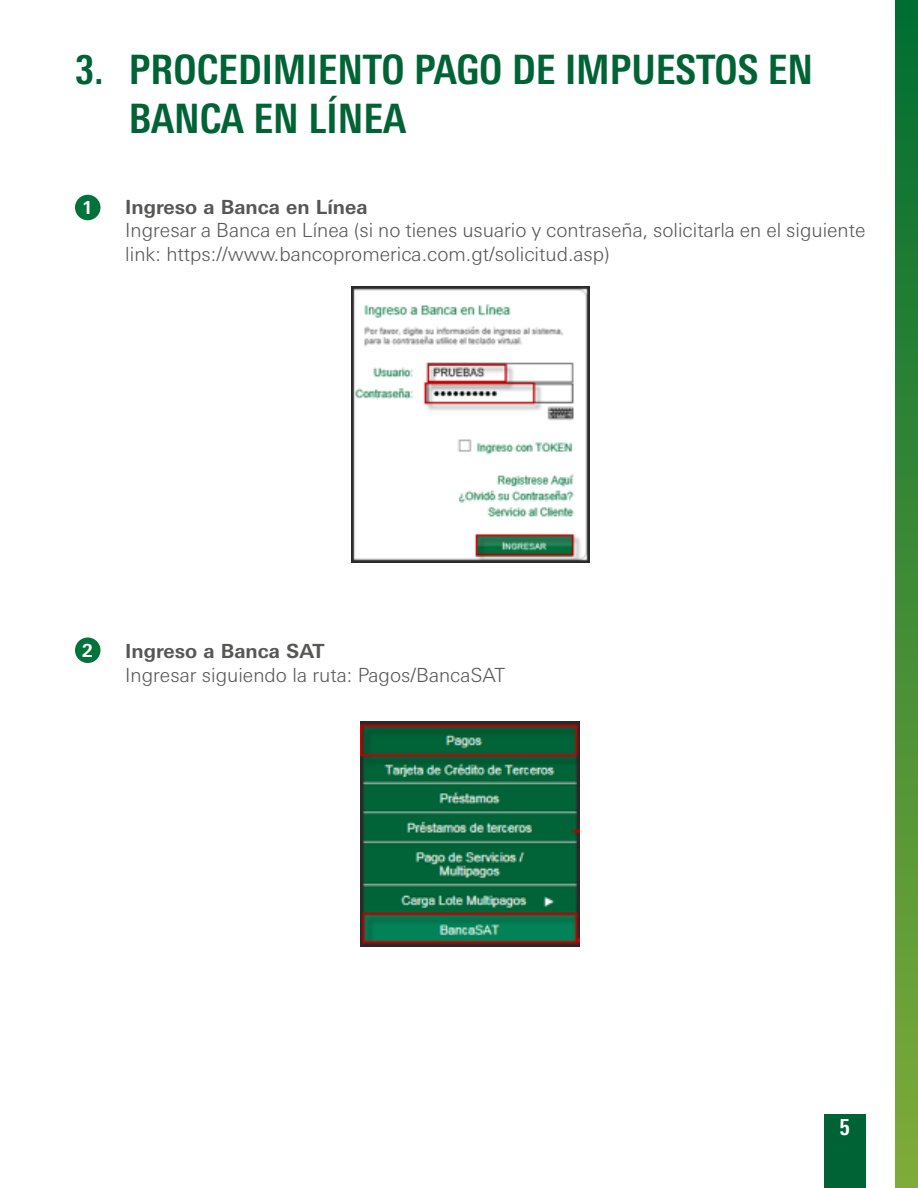
<style>
.page{position:relative;width:918px;height:1188px;background:#fff}
.page>*{position:absolute;margin:0;border:0;box-sizing:border-box;transform-origin:0 0}
.t1{font:700 condensed 40.5px/48.6px "Linotype Univers";color:#006336}
.t2{font:700 condensed 22.5px "Linotype Univers";color:#fff}
.t3{font:300 19.5px/23.4px "Linotype Univers Basic";color:#575756}
.t4{font:700 19.5px "Linotype Univers Basic";color:#575756}
.t5{font:700 18px "Linotype Univers Basic";color:#fff}
</style>
<div class="page">
<div style="left:895px;top:0;width:23px;height:1188px;background:linear-gradient(to bottom,#006d33,#80ab39)"></div>
<div style="left:824px;top:1114px;width:42px;height:74px;background:#006336"></div>
<div style="left:75px;top:195px;width:25px;height:25px;background:#00733b;border-radius:50%"></div>
<div style="left:75px;top:638px;width:25px;height:25px;background:#00733b;border-radius:50%"></div>
<img style="left:351px;top:286px;width:239px;height:276px">
<img style="left:361px;top:722px;width:219px;height:225px">
<h1 class="t1" style="left:129px;top:45px;width:686px;text-indent:-54px">3. PROCEDIMIENTO PAGO DE IMPUESTOS EN<br>BANCA EN LÍNEA</h1>
<p class="t5" style="left:82px;top:197px;width:13px">1</p>
<p class="t4" style="left:125px;top:195px;width:244px">Ingreso a Banca en Línea</p>
<p class="t3" style="left:125px;top:219px;width:742px">Ingresar a Banca en Línea (si no tienes usuario y contraseña, solicitarla en el siguiente link: https://www.bancopromerica.com.gt/solicitud.asp)</p>
<p class="t5" style="left:82px;top:639px;width:13px">2</p>
<p class="t4" style="left:125px;top:640px;width:201px">Ingreso a Banca SAT</p>
<p class="t3" style="left:125px;top:663px;width:381px">Ingresar siguiendo la ruta: Pagos/BancaSAT</p>
<p class="t2" style="left:839px;top:1114px;width:12px">5</p>
</div>
